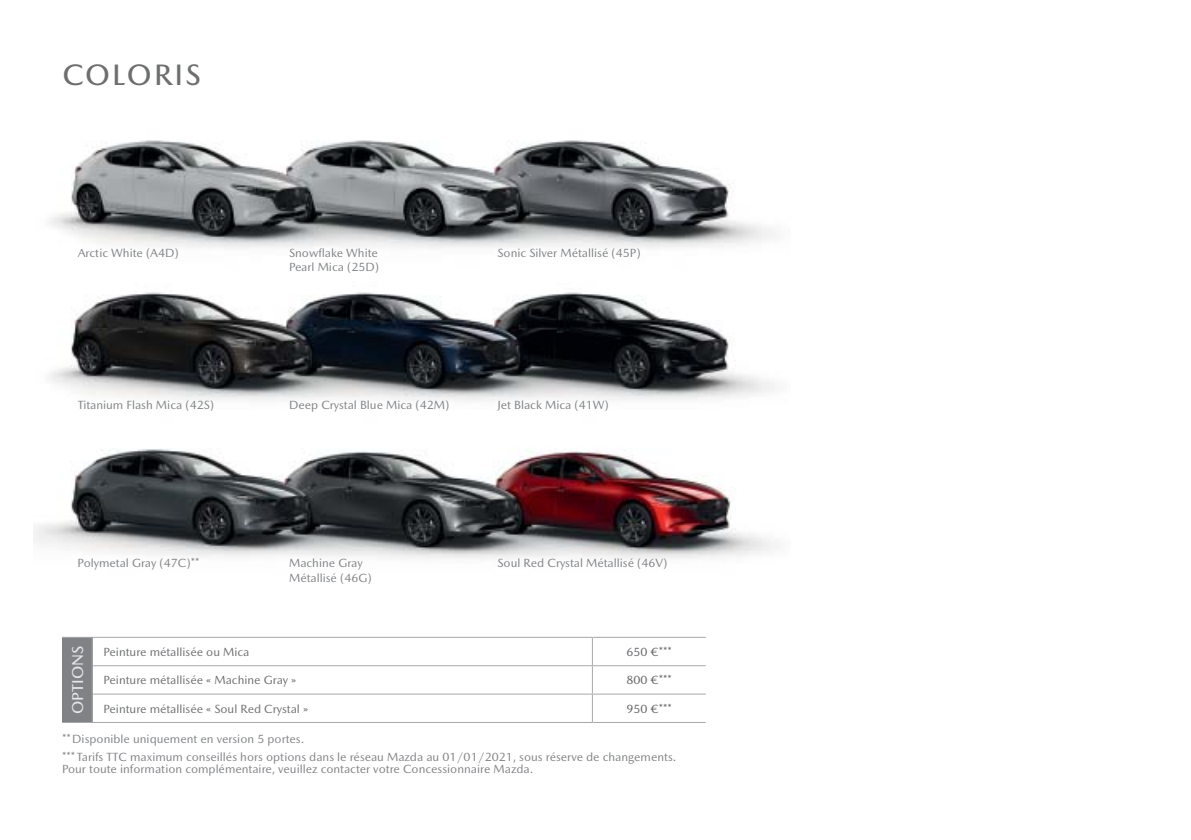
<style>
.page{position:relative;width:1191px;height:840px;background:#fff}
.page>*{position:absolute;margin:0;border:0;box-sizing:border-box;transform-origin:0 0}
.t1{font:500 30px "Mazda Type Cyrillic";letter-spacing:.075em;color:#6d6e70}
.t2{font:500 16px "Mazda Type Cyrillic";color:#e6e7e8}
.t3{font:12px/14.4px "Mazda Type Cyrillic";color:#808285}
.t4{font:12px "Mazda Type Cyrillic";color:#6d6e70}
.t5{font:12px "Mazda Type Cyrillic";color:#636466}
</style>
<div class="page">
<img style="left:33px;top:140px;width:745px;height:420px">
<div style="left:62px;top:637px;width:30px;height:85px;background:#808285"></div>
<hr style="left:592px;top:636px;width:114px;height:1px;background:#a7a9ac">
<hr style="left:592px;top:721px;width:114px;height:1px;background:#a7a9ac">
<hr style="left:62px;top:636px;width:30px;height:1px;background:#a7a9ac">
<hr style="left:62px;top:721px;width:30px;height:1px;background:#a7a9ac">
<hr style="left:92px;top:636px;width:500px;height:1px;background:#a7a9ac">
<svg style="left:92px;top:637px;width:1px;height:84px"></svg>
<svg style="left:592px;top:637px;width:1px;height:84px"></svg>
<hr style="left:92px;top:721px;width:500px;height:1px;background:#a7a9ac">
<hr style="left:92px;top:664px;width:614px;height:1px;background:#a7a9ac">
<hr style="left:92px;top:693px;width:614px;height:1px;background:#a7a9ac">
<h1 class="t1" style="left:62px;top:63px;width:140px">COLORIS</h1>
<p class="t3" style="left:78px;top:246px;width:103px">Arctic White (A4D)</p>
<p class="t3" style="left:289px;top:246px;width:91px">Snowflake White<br>Pearl Mica (25D)</p>
<p class="t3" style="left:497px;top:246px;width:145px">Sonic Silver Métallisé (45P)</p>
<p class="t3" style="left:78px;top:398px;width:138px">Titanium Flash Mica (42S)</p>
<p class="t3" style="left:289px;top:398px;width:162px">Deep Crystal Blue Mica (42M)</p>
<p class="t3" style="left:497px;top:398px;width:113px">Jet Black Mica (41W)</p>
<p class="t3" style="left:78px;top:556px;width:123px">Polymetal Gray (47C)**</p>
<p class="t3" style="left:289px;top:556px;width:84px">Machine Gray<br>Métallisé (46G)</p>
<p class="t3" style="left:497px;top:556px;width:171px">Soul Red Crystal Métallisé (46V)</p>
<h2 class="t2" style="left:72px;top:713px;width:70px;rotate:-90deg">OPTIONS</h2>
<p class="t4" style="left:104px;top:647px;width:147px">Peinture métallisée ou Mica</p>
<p class="t5" style="left:626px;top:647px;width:47px">650 €***</p>
<p class="t4" style="left:104px;top:675px;width:194px">Peinture métallisée « Machine Gray »</p>
<p class="t5" style="left:626px;top:675px;width:47px">800 €***</p>
<p class="t4" style="left:104px;top:703px;width:206px">Peinture métallisée « Soul Red Crystal »</p>
<p class="t5" style="left:626px;top:703px;width:47px">950 €***</p>
<p class="t3" style="left:62px;top:731px;width:616px;line-height:17.6px">** Disponible uniquement en version 5 portes.<br>*** Tarifs TTC maximum conseillés hors options dans le réseau Mazda au 01/01/2021, sous réserve de changements.</p>
<p class="t3" style="left:62px;top:762px;width:473px">Pour toute information complémentaire, veuillez contacter votre Concessionnaire Mazda.</p>
</div>
